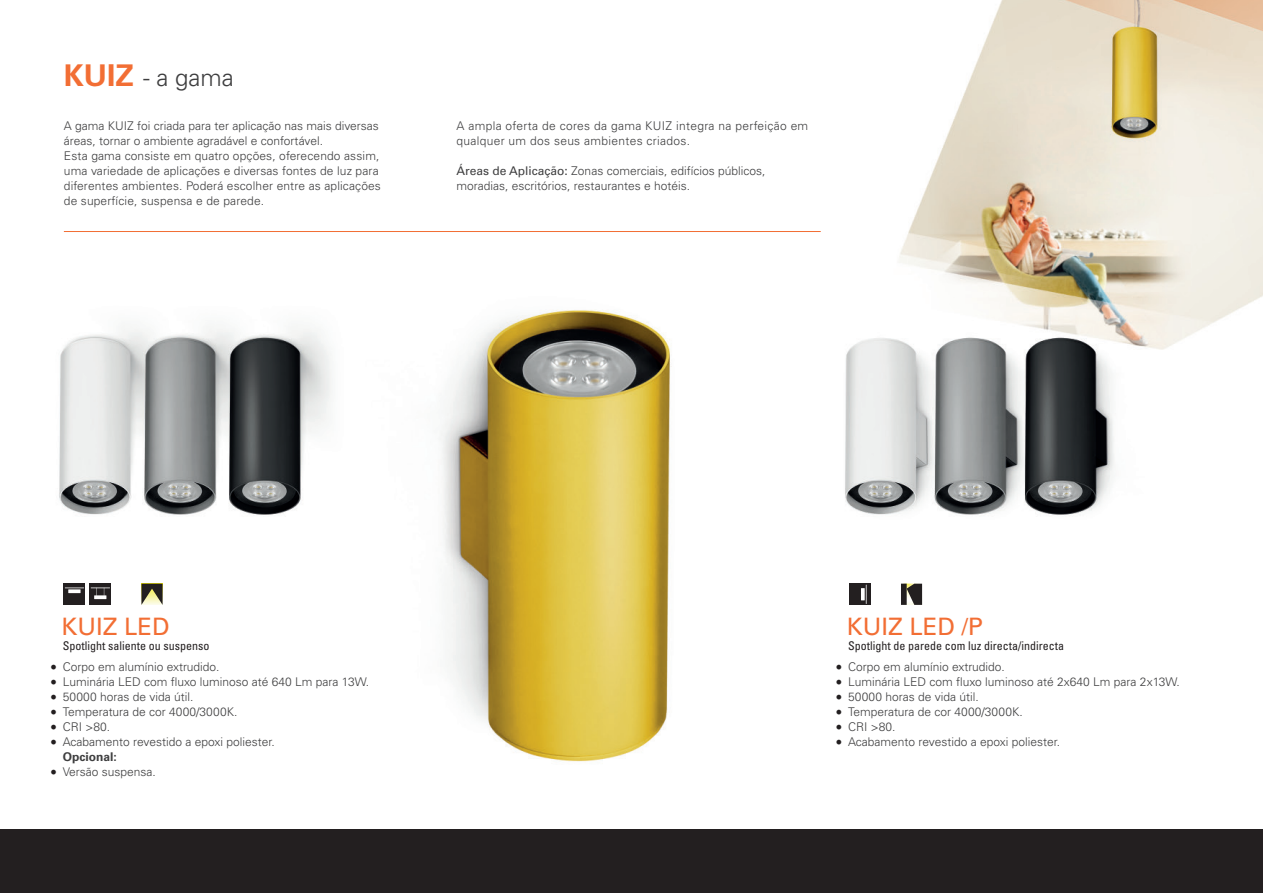
<style>
.page{position:relative;width:1263px;height:893px;background:#fff}
.page>*{position:absolute;margin:0;border:0;box-sizing:border-box;transform-origin:0 0}
.t1{font:700 30px "Univers LT Std";color:#f26e34}
.t2{font:24px "Univers LT Std";color:#f26e34}
.t3{font:300 24px "Univers LT Std";color:#3e3e3f}
.t4{font:300 12px/15px "Univers LT Std";color:#3e3e3f}
.t5{font:300 12px/15px "Univers LT Std";letter-spacing:.025em;color:#3e3e3f}
.t6{font:condensed 12px "Univers LT Std";color:#231f20}
.s1{font-weight:400}
.s2{font-family:"Minion Pro";font-weight:400;font-size:18px;color:#231f20}
.s3{font-weight:700}
</style>
<div class="page">
<img style="left:59px;top:0;width:1204px;height:762px">
<div style="left:0;top:829px;width:1263px;height:64px;background:#231f20"></div>
<hr style="left:64px;top:231px;width:757px;height:1px;background:#f26e34">
<div style="left:64px;top:584px;width:21px;height:21px;background:#231f20"></div>
<svg style="left:65px;top:587px;width:19px;height:1px"></svg>
<svg style="left:68px;top:589px;width:13px;height:4px"></svg>
<div style="left:90px;top:584px;width:21px;height:21px;background:#231f20"></div>
<svg style="left:91px;top:587px;width:19px;height:9px"></svg>
<svg style="left:94px;top:595px;width:12px;height:4px"></svg>
<svg style="left:141px;top:584px;width:22px;height:21px"></svg>
<div style="left:849px;top:584px;width:21px;height:21px;background:#231f20"></div>
<svg style="left:866px;top:585px;width:1px;height:19px"></svg>
<svg style="left:861px;top:588px;width:4px;height:12px"></svg>
<svg style="left:901px;top:584px;width:21px;height:21px"></svg>
<p class="t1" style="left:64px;top:57px;width:72px">KUIZ</p>
<p class="t3" style="left:143px;top:63px;width:92px">- a gama</p>
<p class="t4" style="left:64px;top:118px;width:319px">A gama KUIZ foi criada para ter aplicação nas mais diversas áreas, tornar o ambiente agradável e confortável.<br>Esta gama consiste em quatro opções, oferecendo assim, uma variedade de aplicações e diversas fontes de luz para diferentes ambientes. Poderá escolher entre as aplicações de superfície, suspensa e de parede.</p>
<p class="t5" style="left:456px;top:118px;width:353px">A ampla oferta de cores da gama KUIZ integra na perfeição em qualquer um dos seus ambientes criados.</p>
<p class="t4" style="left:456px;top:163px;width:310px"><span class="s1">Áreas de Aplicação:</span> Zonas comerciais, edifícios públicos, moradias, escritórios, restaurantes e hotéis.</p>
<p class="t2" style="left:61px;top:612px;width:110px">KUIZ LED</p>
<p class="t2" style="left:847px;top:612px;width:138px">KUIZ LED /P</p>
<p class="t6" style="left:63px;top:638px;width:148px">Spotlight saliente ou suspenso</p>
<p class="t4" style="left:50px;top:659px;width:171px"><span class="s2">•</span> Corpo em alumínio extrudido.</p>
<p class="t4" style="left:50px;top:674px;width:321px"><span class="s2">•</span> Luminária LED com fluxo luminoso até 640 Lm para 13W.</p>
<p class="t4" style="left:50px;top:689px;width:145px"><span class="s2">•</span> 50000 horas de vida útil.</p>
<p class="t4" style="left:50px;top:704px;width:189px"><span class="s2">•</span> Temperatura de cor 4000/3000K.</p>
<p class="t4" style="left:50px;top:719px;width:62px"><span class="s2">•</span> CRI &gt;80.</p>
<p class="t4" style="left:63px;top:734px;width:214px;text-indent:-13px"><span class="s2">•</span> Acabamento revestido a epoxi poliester.<br><span class="s3">Opcional:</span></p>
<p class="t4" style="left:50px;top:764px;width:107px"><span class="s2">•</span> Versão suspensa.</p>
<p class="t6" style="left:848px;top:638px;width:217px">Spotlight de parede com luz directa/indirecta</p>
<p class="t4" style="left:835px;top:659px;width:171px"><span class="s2">•</span> Corpo em alumínio extrudido.</p>
<p class="t4" style="left:835px;top:674px;width:346px"><span class="s2">•</span> Luminária LED com fluxo luminoso até 2x640 Lm para 2x13W.</p>
<p class="t4" style="left:835px;top:689px;width:145px"><span class="s2">•</span> 50000 horas de vida útil.</p>
<p class="t4" style="left:835px;top:704px;width:189px"><span class="s2">•</span> Temperatura de cor 4000/3000K.</p>
<p class="t4" style="left:835px;top:719px;width:62px"><span class="s2">•</span> CRI &gt;80.</p>
<p class="t4" style="left:835px;top:734px;width:226px"><span class="s2">•</span> Acabamento revestido a epoxi poliester.</p>
</div>
